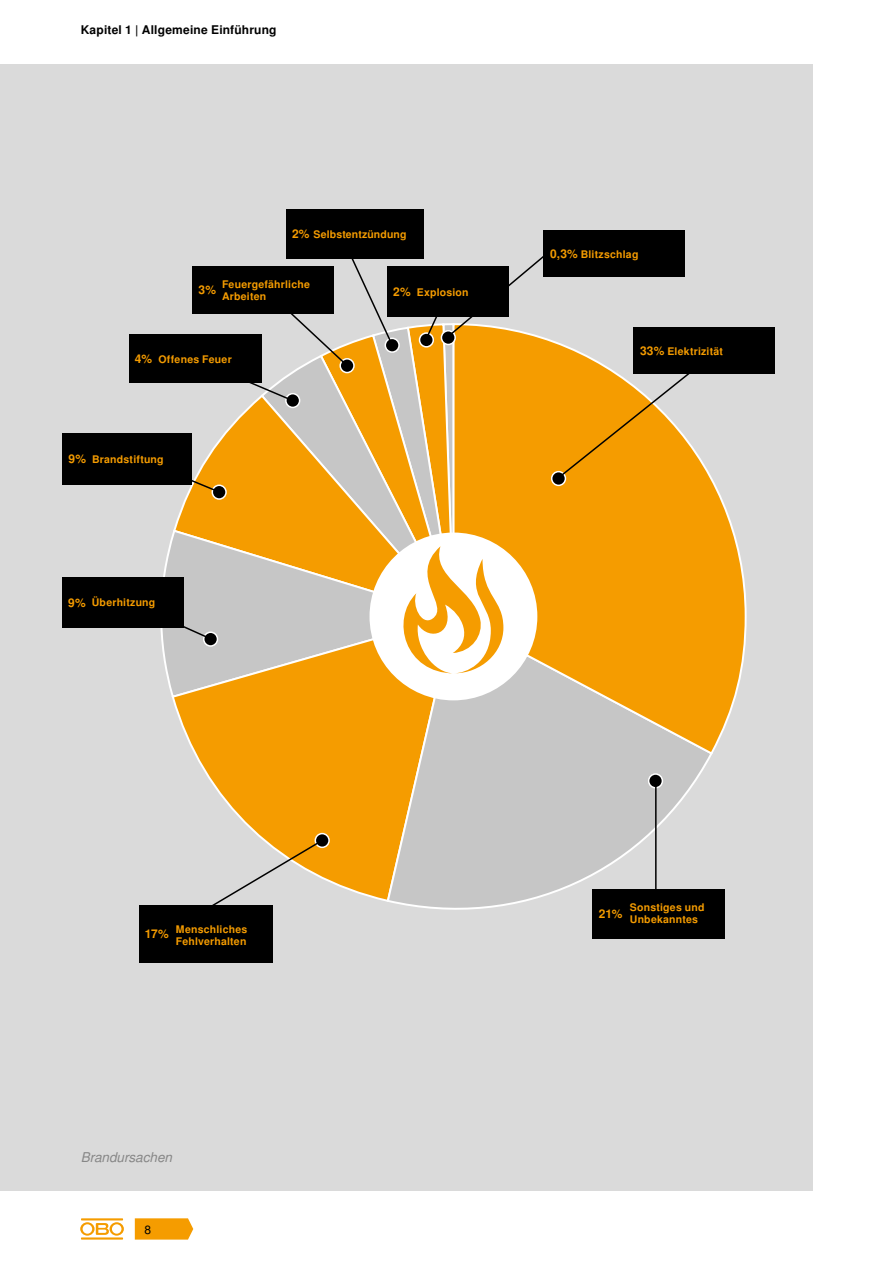
<style>
.page{position:relative;width:893px;height:1263px;background:#fff}
.page>*{position:absolute;margin:0;border:0;box-sizing:border-box;transform-origin:0 0}
.t1{font:italic 13.5px "Nimbus San LOT";color:#878787}
.t2{font:700 12px "Nimbus San LOT";letter-spacing:.015em;color:#000}
.t3{font:700 12px "Nimbus San LOT";color:#f59c00}
.t4{font:12px "Nimbus San LOT";color:#000}
.t5{font:700 10.5px/12px "Nimbus San LOT";letter-spacing:.02em;color:#f59c00}
.s1{font-size:12px}
</style>
<div class="page">
<svg style="left:135px;top:1218px;width:58px;height:21px"></svg>
<hr style="left:81px;top:1237px;width:42px;height:2px;background:#f59c00">
<svg style="left:80px;top:1222px;width:44px;height:13px"></svg>
<hr style="left:81px;top:1218px;width:42px;height:2px;background:#f59c00">
<div style="left:0;top:64px;width:812px;height:1127px;background:#dadada"></div>
<div style="left:139px;top:905px;width:133px;height:57px;background:#000"></div>
<svg style="left:170px;top:673px;width:215px;height:228px"></svg>
<svg style="left:385px;top:673px;width:326px;height:258px"></svg>
<svg style="left:451px;top:475px;width:296px;height:281px;background:#dcb97a"></svg>
<div style="left:369px;top:532px;width:168px;height:168px;background:#fff;border-radius:50%"></div>
<div style="left:649px;top:774px;width:13px;height:14px;background:#000;border-radius:50%"></div>
<div style="left:648px;top:773px;width:15px;height:15px;border:2px solid #fff;border-radius:50%"></div>
<div style="left:315px;top:833px;width:14px;height:14px;background:#000;border-radius:50%"></div>
<div style="left:315px;top:833px;width:15px;height:15px;border:2px solid #fff;border-radius:50%"></div>
<hr style="left:655px;top:781px;width:2px;height:134px;background:#000">
<svg style="left:205px;top:838px;width:119px;height:73px"></svg>
<div style="left:633px;top:327px;width:142px;height:47px;background:#000"></div>
<div style="left:63px;top:433px;width:129px;height:51px;background:#000"></div>
<div style="left:286px;top:209px;width:137px;height:50px;background:#000"></div>
<svg style="left:116px;top:249px;width:594px;height:424px"></svg>
<div style="left:62px;top:577px;width:122px;height:50px;background:#000"></div>
<div style="left:593px;top:888px;width:132px;height:50px;background:#000"></div>
<div style="left:543px;top:231px;width:142px;height:46px;background:#000"></div>
<p class="t2" style="left:81px;top:23px;width:197px">Kapitel 1 | Allgemeine Einführung</p>
<p class="t5" style="left:292px;top:229px;width:116px"><span class="s1">2%</span> Selbstentzündung</p>
<p class="t3" style="left:199px;top:283px;width:19px">3%</p>
<p class="t5" style="left:222px;top:278px;width:89px">Feuergefährliche<br>Arbeiten</p>
<p class="t5" style="left:135px;top:353px;width:98px"><span class="s1">4%</span> Offenes Feuer</p>
<p class="t5" style="left:69px;top:453px;width:97px"><span class="s1">9%</span> Brandstiftung</p>
<p class="t5" style="left:68px;top:597px;width:89px"><span class="s1">9%</span> Überhitzung</p>
<p class="t5" style="left:393px;top:286px;width:77px"><span class="s1">2%</span> Explosion</p>
<p class="t5" style="left:550px;top:249px;width:90px"><span class="s1">0,3%</span> Blitzschlag</p>
<p class="t5" style="left:640px;top:346px;width:85px"><span class="s1">33%</span> Elektrizität</p>
<p class="t3" style="left:145px;top:927px;width:25px">17%</p>
<p class="t5" style="left:176px;top:923px;width:73px">Menschliches<br>Fehlverhalten</p>
<p class="t1" style="left:81px;top:1149px;width:93px">Brandursachen</p>
<p class="t4" style="left:145px;top:1222px;width:8px">8</p>
<p class="t3" style="left:599px;top:906px;width:25px">21%</p>
<p class="t5" style="left:630px;top:902px;width:76px">Sonstiges und<br>Unbekanntes</p>
</div>
